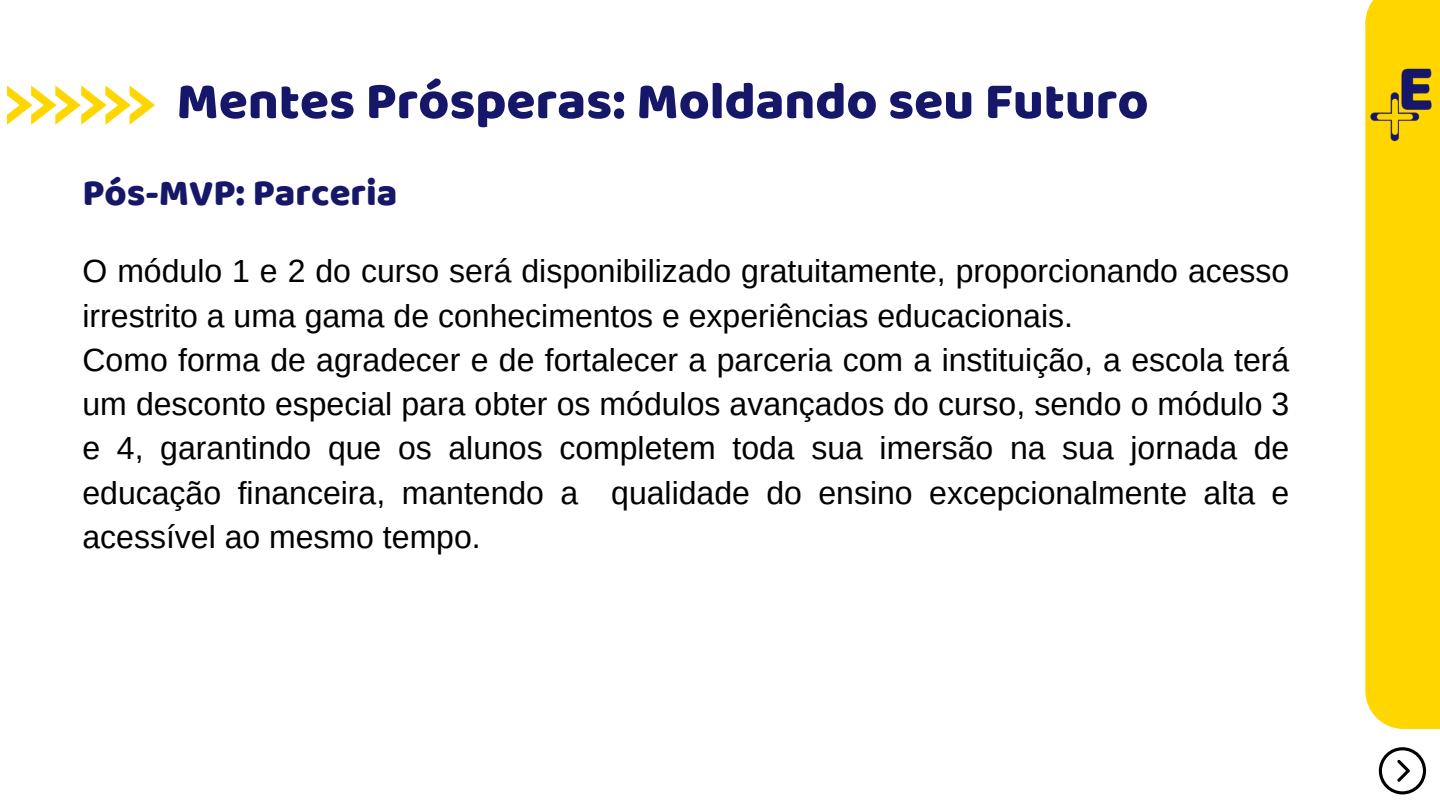
<style>
.page{position:relative;width:1440px;height:810px;background:#fff}
.page>*{position:absolute;margin:0;border:0;box-sizing:border-box;transform-origin:0 0}
.t1{font:53px "Baloo";color:#161769}
.t2{font:38px "Baloo";color:#161769}
.t3{font:32px/44.2px "Arimo";color:#000}
</style>
<div class="page">
<svg style="left:7px;top:85px;width:148px;height:39px"></svg>
<svg style="left:1379px;top:747px;width:47px;height:47px"></svg>
<div style="left:1365px;top:0;width:75px;height:729px;background:#ffd600"></div>
<img style="left:1370px;top:68px;width:62px;height:74px">
<h2 class="t1" style="left:177px;top:69px;width:973px">Mentes Prósperas: Moldando seu Futuro</h2>
<h1 class="t2" style="left:83px;top:169px;width:317px">Pós-MVP: Parceria</h1>
<p class="t3" style="left:82px;top:249px;width:1208px">O módulo 1 e 2 do curso será disponibilizado gratuitamente, proporcionando acesso irrestrito a uma gama de conhecimentos e experiências educacionais.</p>
<p class="t3" style="left:82px;top:338px;width:1208px;text-align:justify">Como forma de agradecer e de fortalecer a parceria com a instituição, a escola terá um desconto especial para obter os módulos avançados do curso, sendo o módulo 3 e 4, garantindo que os alunos completem toda sua imersão na sua jornada de educação financeira, mantendo a qualidade do ensino excepcionalmente alta e acessível ao mesmo tempo.</p>
</div>
